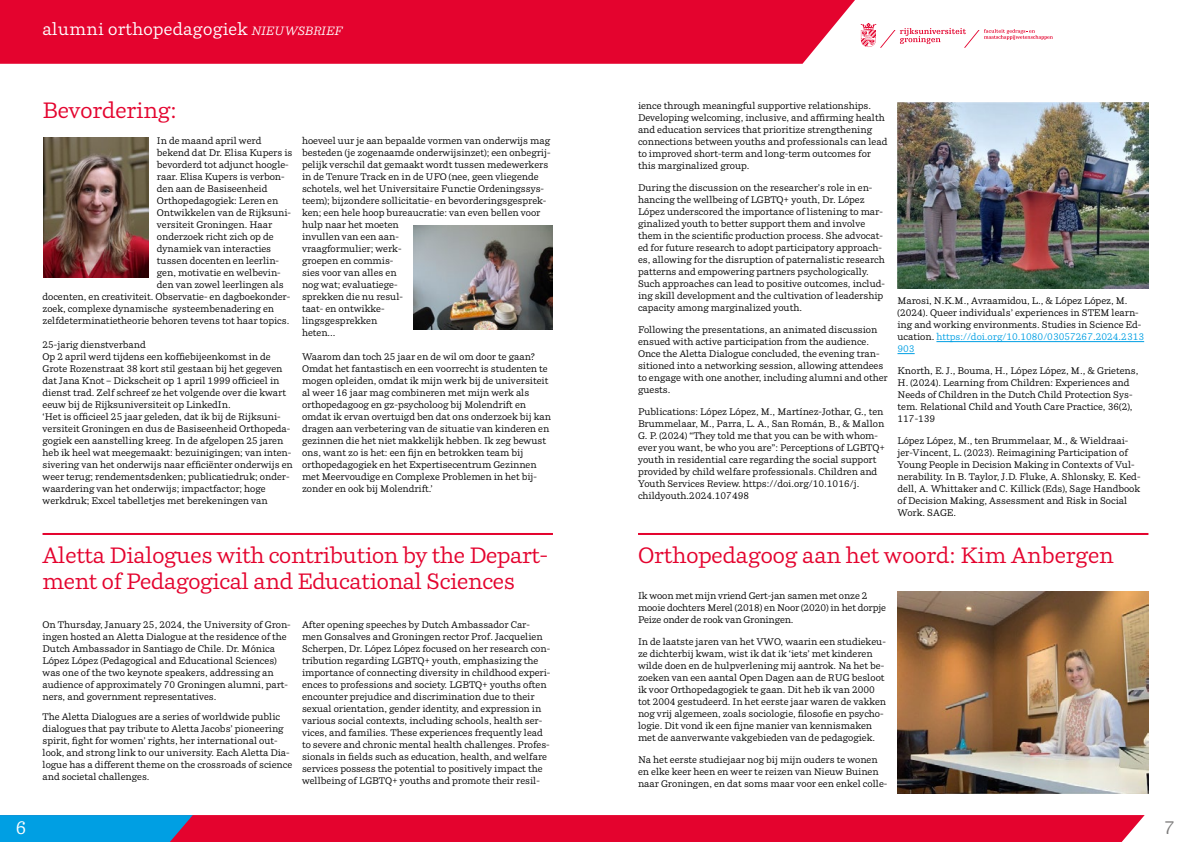
<style>
.page{position:relative;width:1191px;height:842px;background:#fff}
.page>*{position:absolute;margin:0;border:0;box-sizing:border-box;transform-origin:0 0}
.t1{font:22px/26.4px "Parry";letter-spacing:-.01em;color:#e4032e}
.t2{font:18px "Parry";color:#fff}
.t3{font:18px "Parry";color:#7c7b7b}
.t4{font:17px "Parry";letter-spacing:.02em;color:#fff}
.t5{font:9.5px/12px "Parry";color:#000}
.s1{font-style:italic;font-size:11.9px}
.s2{color:#009fe3}
</style>
<div class="page">
<svg style="left:0;top:815px;width:1144px;height:27px;background:#c01e4d"></svg>
<div style="left:0;top:0;width:855px;height:64px;background:#e4032e"></div>
<svg style="left:860px;top:23px;width:193px;height:25px"></svg>
<img style="left:43px;top:137px;width:105px;height:140px">
<img style="left:413px;top:225px;width:140px;height:105px">
<hr style="left:43px;top:533px;width:510px;height:2px;background:#e4032e">
<hr style="left:638px;top:533px;width:510px;height:2px;background:#e4032e">
<hr style="left:936px;top:341px;width:208px;height:1px;background:#009fe3">
<svg style="left:897px;top:353px;width:17px;height:1px"></svg>
<img style="left:897px;top:102px;width:251px;height:187px">
<img style="left:897px;top:592px;width:251px;height:202px">
<h3 class="t4" style="left:43px;top:19px;width:301px">alumni orthopedagogiek <span class="s1">NIEUWSBRIEF</span></h3>
<h1 class="t1" style="left:43px;top:97px;width:136px">Bevordering:</h1>
<p class="t5" style="left:157px;top:134px;width:106px">In de maand april werd</p>
<p class="t5" style="left:157px;top:146px;width:137px">bekend dat Dr. Elisa Kupers is</p>
<p class="t5" style="left:157px;top:158px;width:133px">bevorderd tot adjunct hoogle-</p>
<p class="t5" style="left:157px;top:170px;width:129px">raar. Elisa Kupers is verbon-</p>
<p class="t5" style="left:157px;top:182px;width:112px">den aan de Basiseenheid</p>
<p class="t5" style="left:157px;top:194px;width:123px">Orthopedagogiek: Leren en</p>
<p class="t5" style="left:157px;top:206px;width:136px">Ontwikkelen van de Rijksuni-</p>
<p class="t5" style="left:157px;top:218px;width:117px">versiteit Groningen. Haar</p>
<p class="t5" style="left:157px;top:230px;width:118px">onderzoek richt zich op de</p>
<p class="t5" style="left:157px;top:242px;width:116px">dynamiek van interacties</p>
<p class="t5" style="left:157px;top:254px;width:124px">tussen docenten en leerlin-</p>
<p class="t5" style="left:157px;top:266px;width:125px">gen, motivatie en welbevin-</p>
<p class="t5" style="left:157px;top:278px;width:128px">den van zowel leerlingen als</p>
<p class="t5" style="left:43px;top:290px;width:249px">docenten, en creativiteit. Observatie- en dagboekonder-</p>
<p class="t5" style="left:43px;top:302px;width:233px">zoek, complexe dynamische systeembenadering en</p>
<p class="t5" style="left:43px;top:314px;width:248px">zelfdeterminatietheorie behoren tevens tot haar topics.</p>
<p class="t5" style="left:43px;top:338px;width:252px">25-jarig dienstverband<br>Op 2 april werd tijdens een koffiebijeenkomst in de Grote Rozenstraat 38 kort stil gestaan bij het gegeven dat Jana Knot – Dickscheit op 1 april 1999 officieel in dienst trad. Zelf schreef ze het volgende over die kwart eeuw bij de Rijksuniversiteit op LinkedIn.<br>‘Het is officieel 25 jaar geleden, dat ik bij de Rijksuni&shy;versiteit Groningen en dus de Basiseenheid Orthopeda&shy;gogiek een aanstelling kreeg. In de afgelopen 25 jaren heb ik heel wat meegemaakt: bezuinigingen; van inten&shy;sivering van het onderwijs naar efficiënter onderwijs en weer terug; rendementsdenken; publicatiedruk; onder&shy;waardering van het onderwijs; impactfactor; hoge werkdruk; Excel tabelletjes met berekeningen van</p>
<p class="t5" style="left:302px;top:134px;width:250px">hoeveel uur je aan bepaalde vormen van onderwijs mag besteden (je zogenaamde onderwijsinzet); een onbegrij&shy;pelijk verschil dat gemaakt wordt tussen medewerkers in de Tenure Track en in de UFO (nee, geen vliegende schotels, wel het Universitaire Functie Ordeningssys&shy;teem); bijzondere sollicitatie- en bevorderingsgesprek&shy;ken; een hele hoop bureaucratie: van even bellen voor hulp naar het moeten<br>invullen van een aan-<br>vraagformulier; werk-<br>groepen en commis-<br>sies voor van alles en<br>nog wat; evaluatiege-<br>sprekken die nu resul-<br>taat- en ontwikke-<br>lingsgesprekken<br>heten…</p>
<p class="t5" style="left:302px;top:350px;width:250px">Waarom dan toch 25 jaar en de wil om door te gaan?<br>Omdat het fantastisch en een voorrecht is studenten te mogen opleiden, omdat ik mijn werk bij de universiteit al weer 16 jaar mag combineren met mijn werk als orthopedagoog en gz-psycholoog bij Molendrift en omdat ik ervan overtuigd ben dat ons onderzoek bij kan dragen aan verbetering van de situatie van kinderen en gezinnen die het niet makkelijk hebben. Ik zeg bewust ons, want zo is het: een fijn en betrokken team bij orthopedagogiek en het Expertisecentrum Gezinnen met Meervoudige en Complexe Problemen in het bij&shy;zonder en ook bij Molendrift.’</p>
<h1 class="t1" style="left:43px;top:541px;width:507px">Aletta Dialogues with contribution by the Depart&shy;ment of Pedagogical and Educational Sciences</h1>
<p class="t5" style="left:43px;top:618px;width:250px">On Thursday, January 25, 2024, the University of Gron&shy;ingen hosted an Aletta Dialogue at the residence of the Dutch Ambassador in Santiago de Chile. Dr. Mónica López López (Pedagogical and Educational Sciences) was one of the two keynote speakers, addressing an audience of approximately 70 Groningen alumni, part&shy;ners, and government representatives.</p>
<p class="t5" style="left:43px;top:710px;width:251px">The Aletta Dialogues are a series of worldwide public dialogues that pay tribute to Aletta Jacobs’ pioneering spirit, fight for women’ rights, her international out&shy;look, and strong link to our university. Each Aletta Dia&shy;logue has a different theme on the crossroads of science and societal challenges.</p>
<p class="t5" style="left:302px;top:618px;width:250px">After opening speeches by Dutch Ambassador Car&shy;men Gonsalves and Groningen rector Prof. Jacquelien Scherpen, Dr. López López focused on her research con&shy;tribution regarding LGBTQ+ youth, emphasizing the importance of connecting diversity in childhood experi&shy;ences to professions and society. LGBTQ+ youths often encounter prejudice and discrimination due to their sexual orientation, gender identity, and expression in various social contexts, including schools, health ser&shy;vices, and families. These experiences frequently lead to severe and chronic mental health challenges. Profes&shy;sionals in fields such as education, health, and welfare services possess the potential to positively impact the wellbeing of LGBTQ+ youths and promote their resil-</p>
<p class="t5" style="left:638px;top:100px;width:251px">ience through meaningful supportive relationships.<br>Developing welcoming, inclusive, and affirming health and education services that prioritize strengthening connections between youths and professionals can lead to improved short-term and long-term outcomes for this marginalized group.</p>
<p class="t5" style="left:638px;top:182px;width:248px">During the discussion on the researcher’s role in en&shy;hancing the wellbeing of LGBTQ+ youth, Dr. López López underscored the importance of listening to mar&shy;ginalized youth to better support them and involve them in the scientific production process. She advocat&shy;ed for future research to adopt participatory approach&shy;es, allowing for the disruption of paternalistic research patterns and empowering partners psychologically.<br>Such approaches can lead to positive outcomes, includ&shy;ing skill development and the cultivation of leadership capacity among marginalized youth.</p>
<p class="t5" style="left:638px;top:324px;width:251px">Following the presentations, an animated discussion ensued with active participation from the audience.<br>Once the Aletta Dialogue concluded, the evening tran&shy;sitioned into a networking session, allowing attendees to engage with one another, including alumni and other guests.</p>
<p class="t5" style="left:638px;top:406px;width:249px">Publications: López López, M., Martínez-Jothar, G., ten Brummelaar, M., Parra, L. A., San Román, B., &amp; Mallon G. P. (2024) “They told me that you can be with whom&shy;ever you want, be who you are”: Perceptions of LGBTQ+ youth in residential care regarding the social support provided by child welfare professionals. Children and Youth Services Review. https://doi.org/10.1016/j. childyouth.2024.107498</p>
<p class="t5" style="left:897px;top:295px;width:248px">Marosi, N.K.M., Avraamidou, L., &amp; López López, M. (2024). Queer individuals’ experiences in STEM learn&shy;ing and working environments. Studies in Science Ed&shy;ucation. <span class="s2">https://doi.org/10.1080/03057267.2024.2313<br>903</span></p>
<p class="t5" style="left:897px;top:365px;width:242px">Knorth, E. J., Bouma, H., López López, M., &amp; Grietens, H. (2024). Learning from Children: Experiences and Needs of Children in the Dutch Child Protection Sys&shy;tem. Relational Child and Youth Care Practice, 36(2), 117-139</p>
<p class="t5" style="left:897px;top:435px;width:244px">López López, M., ten Brummelaar, M., &amp; Wieldraai&shy;jer-Vincent, L. (2023). Reimagining Participation of Young People in Decision Making in Contexts of Vul&shy;nerability. In B. Taylor, J.D. Fluke, A. Shlonsky, E. Ked&shy;dell, A. Whittaker and C. Killick (Eds), Sage Handbook of Decision Making, Assessment and Risk in Social Work. SAGE.</p>
<h1 class="t1" style="left:638px;top:541px;width:477px">Orthopedagoog aan het woord: Kim Anbergen</h1>
<p class="t5" style="left:638px;top:589px;width:249px">Ik woon met mijn vriend Gert-jan samen met onze 2 mooie dochters Merel (2018) en Noor (2020) in het dorpje<br>Peize onder de rook van Groningen.</p>
<p class="t5" style="left:638px;top:635px;width:250px">In de laatste jaren van het VWO, waarin een studiekeu&shy;ze dichterbij kwam, wist ik dat ik ‘iets’ met kinderen wilde doen en de hulpverlening mij aantrok. Na het be&shy;zoeken van een aantal Open Dagen aan de RUG besloot ik voor Orthopedagogiek te gaan. Dit heb ik van 2000 tot 2004 gestudeerd. In het eerste jaar waren de vakken nog vrij algemeen, zoals sociologie, filosofie en psycho&shy;logie. Dit vond ik een fijne manier van kennismaken met de aanverwante vakgebieden van de pedagogiek.</p>
<p class="t5" style="left:638px;top:753px;width:251px">Na het eerste studiejaar nog bij mijn ouders te wonen en elke keer heen en weer te reizen van Nieuw Buinen naar Groningen, en dat soms maar voor een enkel colle-</p>
<h2 class="t2" style="left:16px;top:816px;width:12px">6</h2>
<h2 class="t3" style="left:1164px;top:816px;width:12px">7</h2>
</div>
